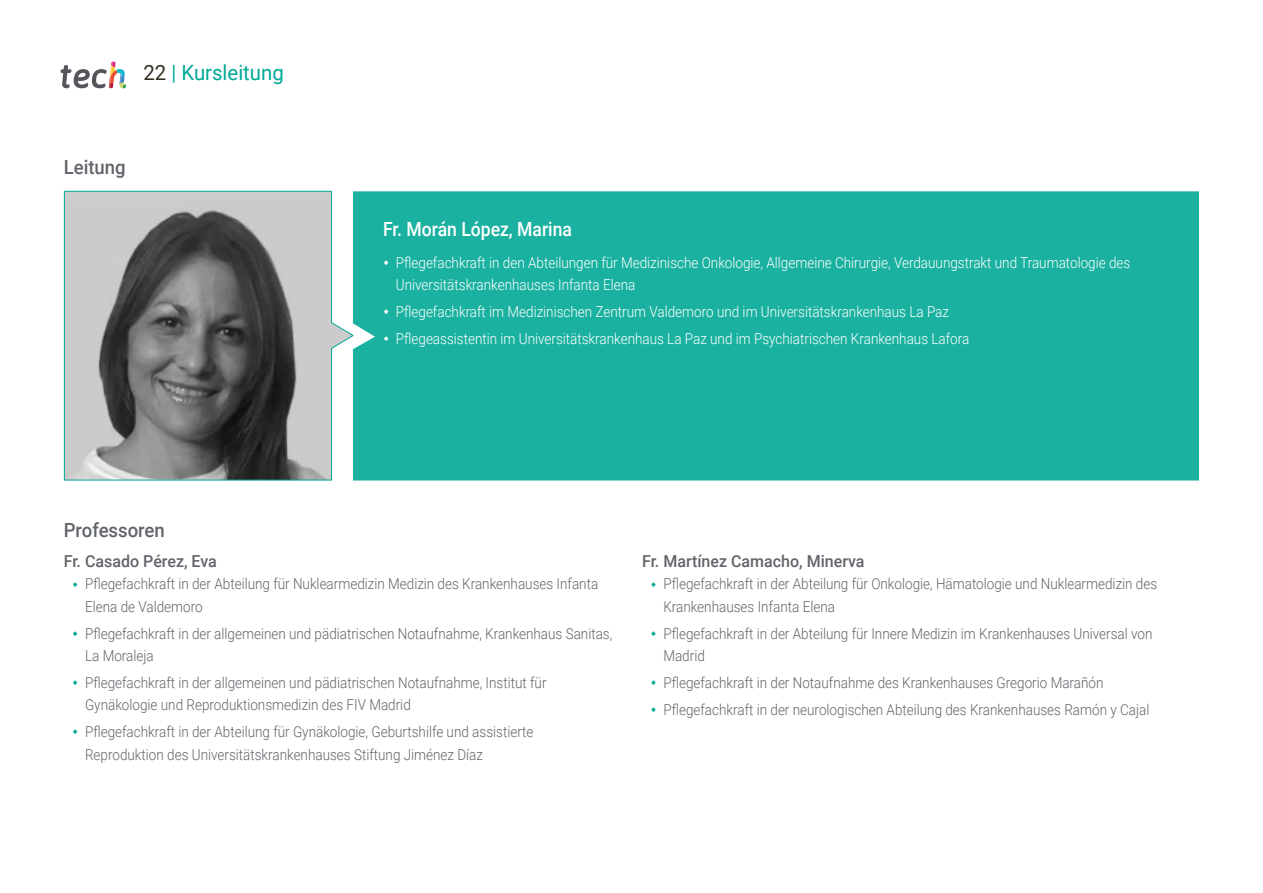
<style>
.page{position:relative;width:1263px;height:893px;background:#fff}
.page>*{position:absolute;margin:0;border:0;box-sizing:border-box;transform-origin:0 0}
.t1{font:21px "Roboto";color:#00a996}
.t2{font:500 19.5px "Roboto";color:#fff;scale:.9 1}
.t3{font:500 19.5px "Roboto";color:#61646a;scale:.95 1}
.t4{font:500 16.5px "Roboto";color:#61646a}
.t5{font:300 15px/22.5px "Roboto";color:#61646a;scale:.9 1}
.t6{font:300 15px/22.5px "Roboto";color:#fff;scale:.9 1}
.s1{color:#312e20}
</style>
<div class="page">
<svg style="left:61px;top:62px;width:65px;height:27px"></svg>
<div style="left:354px;top:191px;width:845px;height:289px;background:#1ab1a0"></div>
<svg style="left:64px;top:191px;width:290px;height:289px;background:#888e8d"></svg>
<svg style="left:384px;top:260px;width:4px;height:5px"></svg>
<svg style="left:384px;top:309px;width:4px;height:5px"></svg>
<svg style="left:384px;top:336px;width:4px;height:5px"></svg>
<h1 class="t1" style="left:144px;top:57px;width:142px"><span class="s1">22</span> | Kursleitung</h1>
<h2 class="t3" style="left:64px;top:154px;width:67px">Leitung</h2>
<h2 class="t2" style="left:383px;top:215px;width:211px">Fr. Morán López, Marina</h2>
<p class="t6" style="left:396px;top:251px;width:817px">Pflegefachkraft in den Abteilungen für Medizinische Onkologie, Allgemeine Chirurgie, Verdauungstrakt und Traumatologie des<br>Universitätskrankenhauses Infanta Elena</p>
<p class="t6" style="left:396px;top:298px;width:639px;line-height:26.7px">Pflegefachkraft im Medizinischen Zentrum Valdemoro und im Universitätskrankenhaus La Paz<br>Pflegeassistentin im Universitätskrankenhaus La Paz und im Psychiatrischen Krankenhaus Lafora</p>
<h2 class="t3" style="left:64px;top:517px;width:108px">Professoren</h2>
<p class="t4" style="left:64px;top:550px;width:155px">Fr. Casado Pérez, Eva</p>
<p class="t5" style="left:85px;top:572px;width:572px">Pflegefachkraft in der Abteilung für Nuklearmedizin Medizin des Krankenhauses Infanta<br>Elena de Valdemoro</p>
<p class="t5" style="left:85px;top:621px;width:587px">Pflegefachkraft in der allgemeinen und pädiatrischen Notaufnahme, Krankenhaus Sanitas,<br>La Moraleja</p>
<p class="t5" style="left:85px;top:671px;width:514px">Pflegefachkraft in der allgemeinen und pädiatrischen Notaufnahme, Institut für<br>Gynäkologie und Reproduktionsmedizin des FIV Madrid</p>
<p class="t5" style="left:85px;top:720px;width:500px">Pflegefachkraft in der Abteilung für Gynäkologie, Geburtshilfe und assistierte<br>Reproduktion des Universitätskrankenhauses Stiftung Jiménez Díaz</p>
<p class="t4" style="left:642px;top:550px;width:224px">Fr. Martínez Camacho, Minerva</p>
<p class="t5" style="left:663px;top:572px;width:550px">Pflegefachkraft in der Abteilung für Onkologie, Hämatologie und Nuklearmedizin des<br>Krankenhauses Infanta Elena</p>
<p class="t5" style="left:663px;top:621px;width:545px">Pflegefachkraft in der Abteilung für Innere Medizin im Krankenhauses Universal von<br>Madrid</p>
<p class="t5" style="left:663px;top:669px;width:541px;line-height:26.7px">Pflegefachkraft in der Notaufnahme des Krankenhauses Gregorio Marañón<br>Pflegefachkraft in der neurologischen Abteilung des Krankenhauses Ramón y Cajal</p>
</div>
